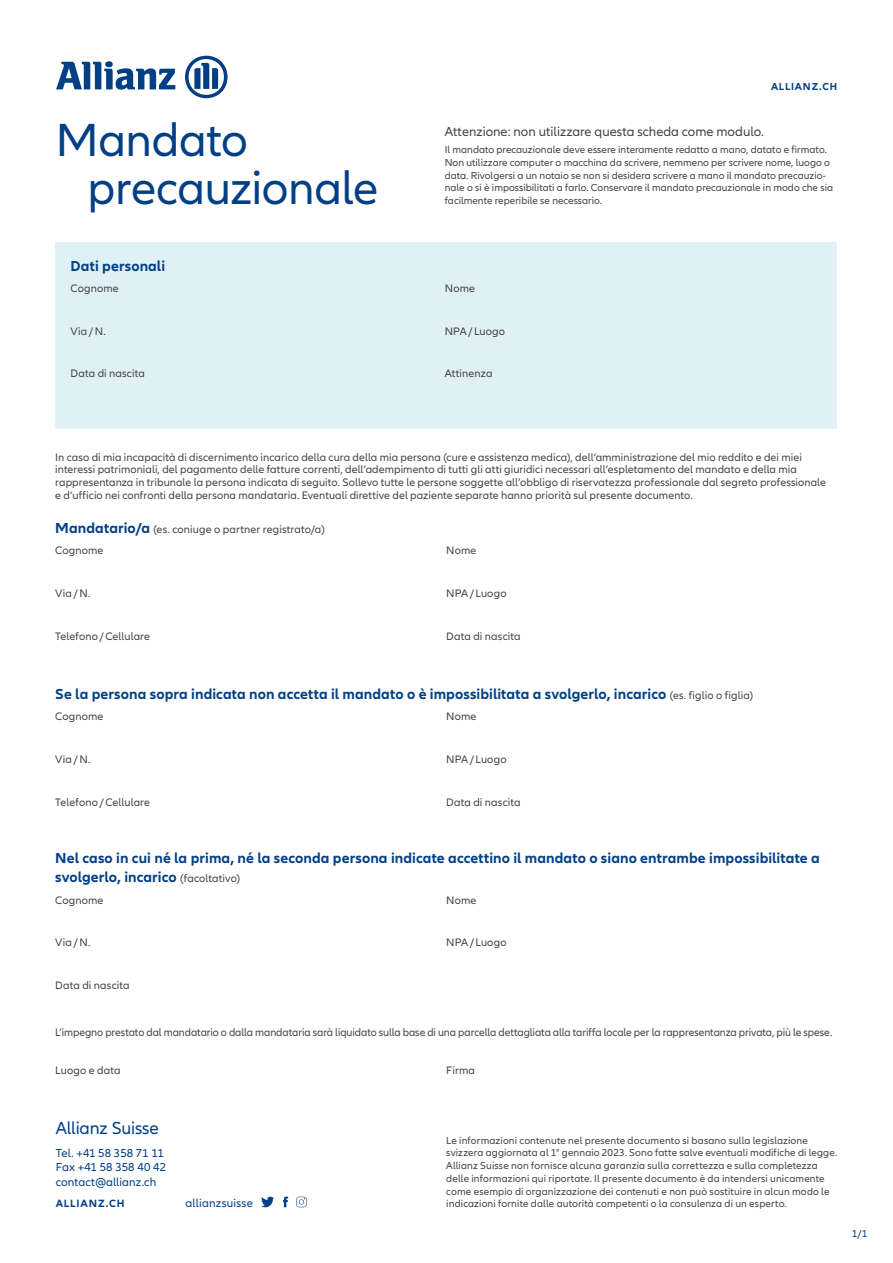
<style>
.page{position:relative;width:893px;height:1263px;background:#fff}
.page>*{position:absolute;margin:0;border:0;box-sizing:border-box;transform-origin:0 0}
.t1{font:48.15px/48.2px "Allianz Neo";letter-spacing:-.01em;color:#033f85}
.t2{font:18px "Allianz Neo";letter-spacing:-.01em;color:#033f85}
.t3{font:700 15px/19.5px "Allianz Neo";letter-spacing:.005em;color:#033f85}
.t4{font:13.5px "Allianz Neo";color:#424241}
.t5{font:12px/14.4px "Allianz Neo";letter-spacing:.01em;color:#033f85}
.t6{font:11.25px/12.8px "Allianz Neo";letter-spacing:.005em;color:#424241}
.t7{font:700 10.95px "Allianz Neo";letter-spacing:.075em;color:#033f85}
.t8{font:10.5px/12.8px "Allianz Neo";letter-spacing:.005em;color:#424241}
.t9{font:700 10.5px "Allianz Neo";letter-spacing:.08em;color:#033f85}
.t10{font:10.5px "Allianz Neo";color:#033f85}
.s1{font-weight:700;font-size:15px;color:#033f85}
.s2{font-weight:400;font-size:11.25px;color:#424241}
</style>
<div class="page">
<svg style="left:56px;top:61px;width:119px;height:29px"></svg>
<svg style="left:185px;top:56px;width:43px;height:42px"></svg>
<div style="left:56px;top:242px;width:781px;height:187px;background:#e0f1f5"></div>
<svg style="left:296px;top:1197px;width:11px;height:10px"></svg>
<svg style="left:261px;top:1196px;width:13px;height:11px"></svg>
<svg style="left:283px;top:1197px;width:5px;height:10px"></svg>
<p class="t9" style="left:771px;top:80px;width:68px">ALLIANZ.CH</p>
<h1 class="t1" style="left:88px;top:117px;width:292px;text-indent:-32px">Mandato precauzionale</h1>
<p class="t4" style="left:445px;top:124px;width:321px">Attenzione: non utilizzare questa scheda come modulo.</p>
<p class="t8" style="left:445px;top:144px;width:390px">Il mandato precauzionale deve essere interamente redatto a mano, datato e firmato.<br>Non utilizzare computer o macchina da scrivere, nemmeno per scrivere nome, luogo o data. Rivolgersi a un notaio se non si desidera scrivere a mano il mandato precauzio&shy;nale o si è impossibilitati a farlo. Conservare il mandato precauzionale in modo che sia facilmente reperibile se necessario.</p>
<h3 class="t3" style="left:71px;top:256px;width:96px">Dati personali</h3>
<p class="t6" style="left:71px;top:282px;width:50px">Cognome</p>
<p class="t6" style="left:445px;top:282px;width:32px">Nome</p>
<p class="t6" style="left:71px;top:325px;width:37px">Via/N.</p>
<p class="t6" style="left:445px;top:325px;width:62px">NPA/ Luogo</p>
<p class="t6" style="left:71px;top:368px;width:76px">Data di nascita</p>
<p class="t6" style="left:445px;top:368px;width:49px">Attinenza</p>
<p class="t6" style="left:55px;top:451px;width:772px">In caso di mia incapacità di discernimento incarico della cura della mia persona (cure e assistenza medica), dell’amministrazione del mio reddito e dei miei interessi patrimoniali, del pagamento delle fatture correnti, dell’adempimento di tutti gli atti giuridici necessari all’espletamento del mandato e della mia rappresentanza in tribunale la persona indicata di seguito. Sollevo tutte le persone soggette all’obbligo di riservatezza professionale dal segreto professionale e d’ufficio nei confronti della persona mandataria. Eventuali direttive del paziente separate hanno priorità sul presente documento.</p>
<p class="t6" style="left:55px;top:519px;width:271px;line-height:21.3px"><span class="s1">Mandatario/a</span> (es. coniuge o partner registrato/a)<br>Cognome</p>
<p class="t6" style="left:446px;top:544px;width:32px">Nome</p>
<p class="t6" style="left:55px;top:587px;width:37px">Via/N.</p>
<p class="t6" style="left:446px;top:587px;width:62px">NPA/ Luogo</p>
<p class="t6" style="left:55px;top:630px;width:96px">Telefono/Cellulare</p>
<p class="t6" style="left:446px;top:630px;width:76px">Data di nascita</p>
<h3 class="t3" style="left:55px;top:685px;width:699px">Se la persona sopra indicata non accetta il mandato o è impossibilitata a svolgerlo, incarico <span class="s2">(es. figlio o figlia)</span></h3>
<p class="t6" style="left:55px;top:711px;width:50px">Cognome</p>
<p class="t6" style="left:446px;top:711px;width:32px">Nome</p>
<p class="t6" style="left:55px;top:753px;width:37px">Via/N.</p>
<p class="t6" style="left:446px;top:753px;width:62px">NPA/ Luogo</p>
<p class="t6" style="left:55px;top:796px;width:96px">Telefono/Cellulare</p>
<p class="t6" style="left:446px;top:796px;width:76px">Data di nascita</p>
<h3 class="t3" style="left:55px;top:848px;width:766px">Nel caso in cui né la prima, né la seconda persona indicate accettino il mandato o siano entrambe impossibilitate a svolgerlo, incarico <span class="s2">(facoltativo)</span></h3>
<p class="t6" style="left:55px;top:894px;width:50px">Cognome</p>
<p class="t6" style="left:446px;top:894px;width:32px">Nome</p>
<p class="t6" style="left:55px;top:936px;width:37px">Via/N.</p>
<p class="t6" style="left:446px;top:936px;width:62px">NPA/ Luogo</p>
<p class="t6" style="left:55px;top:979px;width:76px">Data di nascita</p>
<p class="t6" style="left:55px;top:1026px;width:778px">L’impegno prestato dal mandatario o dalla mandataria sarà liquidato sulla base di una parcella dettagliata alla tariffa locale per la rappresentanza privata, più le spese.</p>
<p class="t6" style="left:55px;top:1064px;width:67px">Luogo e data</p>
<p class="t6" style="left:446px;top:1064px;width:30px">Firma</p>
<h2 class="t2" style="left:56px;top:1118px;width:105px">Allianz Suisse</h2>
<p class="t5" style="left:56px;top:1146px;width:112px">Tel. +41 58 358 71 11<br>Fax +41 58 358 40 42 contact@allianz.ch</p>
<p class="t7" style="left:56px;top:1197px;width:70px">ALLIANZ.CH</p>
<p class="t5" style="left:185px;top:1196px;width:69px">allianzsuisse</p>
<p class="t8" style="left:446px;top:1134px;width:392px">Le informazioni contenute nel presente documento si basano sulla legislazione svizzera aggiornata al 1° gennaio 2023. Sono fatte salve eventuali modifiche di legge.<br>Allianz Suisse non fornisce alcuna garanzia sulla correttezza e sulla completezza delle informazioni qui riportate. Il presente documento è da intendersi unicamente come esempio di organizzazione dei contenuti e non può sostituire in alcun modo le indicazioni fornite dalle autorità competenti o la consulenza di un esperto.</p>
<p class="t10" style="left:852px;top:1228px;width:17px">1/1</p>
</div>
